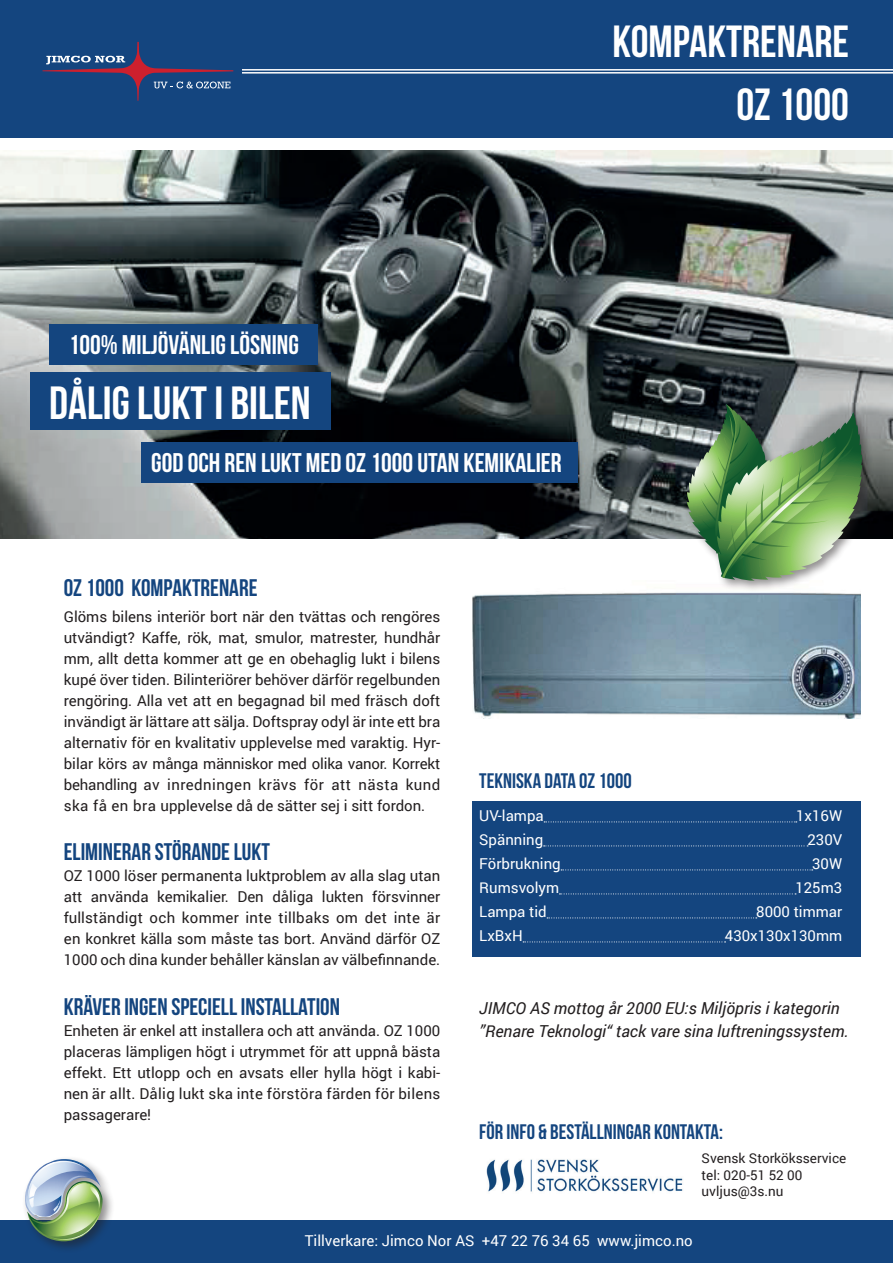
<style>
.page{position:relative;width:893px;height:1263px;background:#fff}
.page>*{position:absolute;margin:0;border:0;box-sizing:border-box;transform-origin:0 0}
.t1{font:46.5px "Bebas Neue";color:#fff}
.t2{font:45px/63px "Bebas Neue";color:#fff;text-align:right}
.t3{font:27px "Bebas Neue";color:#fff}
.t4{font:24px "Bebas Neue";color:#14457f}
.t5{font:21px "Bebas Neue";color:#14457f}
.t6{font:italic 16.5px/22.5px "Roboto";color:#231f20}
.t7{font:15px/21px "Roboto";color:#231f20;text-align:justify}
.t8{font:15px "Roboto";color:#fff}
.t9{font:13.5px/16.2px "Roboto";color:#231f20}
</style>
<div class="page">
<div style="left:473px;top:800px;width:388px;height:156px;background:#14457f"></div>
<div style="left:0;top:1221px;width:893px;height:42px;background:#14457f"></div>
<img style="left:0;top:150px;width:893px;height:388px">
<div style="left:0;top:0;width:893px;height:137px;background:#14457f"></div>
<div style="left:49px;top:324px;width:269px;height:40px;background:#14457f"></div>
<div style="left:30px;top:372px;width:301px;height:57px;background:#14457f"></div>
<div style="left:142px;top:442px;width:436px;height:40px;background:#14457f"></div>
<img style="left:473px;top:592px;width:388px;height:126px">
<svg style="left:544px;top:821px;width:253px;height:1px"></svg>
<svg style="left:544px;top:845px;width:264px;height:1px"></svg>
<svg style="left:561px;top:869px;width:252px;height:1px"></svg>
<svg style="left:559px;top:893px;width:237px;height:1px"></svg>
<svg style="left:547px;top:917px;width:210px;height:1px"></svg>
<svg style="left:523px;top:941px;width:203px;height:1px"></svg>
<svg style="left:42px;top:42px;width:191px;height:59px"></svg>
<hr style="left:242px;top:69px;width:651px;height:2px;background:#fff">
<hr style="left:242px;top:72px;width:651px;height:2px;background:#fff">
<div style="left:683px;top:401px;width:191px;height:192px;background:#231f20;opacity:.5"></div>
<svg style="left:661px;top:404px;width:201px;height:177px;background:#7c9b74"></svg>
<div style="left:21px;top:1155px;width:94px;height:98px;background:#231f20;opacity:.5"></div>
<svg style="left:25px;top:1159px;width:78px;height:83px"></svg>
<img style="left:486px;top:1159px;width:197px;height:33px">
<h2 class="t2" style="left:612px;top:9px;width:238px">KOMPAKTRENARE<br>OZ 1000</h2>
<h3 class="t3" style="left:69px;top:330px;width:232px">100% MILJÖVÄNLIG LÖSNING</h3>
<h1 class="t1" style="left:49px;top:377px;width:263px">DÅLIG LUKT I BILEN</h1>
<h3 class="t3" style="left:151px;top:448px;width:412px">GOD OCH REN LUKT MED OZ 1000 UTAN KEMIKALIER</h3>
<h3 class="t4" style="left:64px;top:575px;width:195px">OZ 1000 KOMPAKTRENARE</h3>
<p class="t7" style="left:64px;top:605px;width:378px">Glöms bilens interiör bort när den tvättas och rengöres utvändigt? Kaffe, rök, mat, smulor, matrester, hundhår mm, allt detta kommer att ge en obehaglig lukt i bilens kupé över tiden. Bilinteriörer behöver därför regelbunden rengöring. Alla vet att en begagnad bil med fräsch doft invändigt är lättare att sälja. Doftspray odyl är inte ett bra alternativ för en kvalitativ upplevelse med varaktig. Hyr&shy;bilar körs av många människor med olika vanor. Korrekt behandling av inredningen krävs för att nästa kund ska få en bra upplevelse då de sätter sej i sitt fordon.</p>
<h3 class="t4" style="left:64px;top:839px;width:208px">ELIMINERAR STÖRANDE LUKT</h3>
<p class="t7" style="left:64px;top:865px;width:378px">OZ 1000 löser permanenta luktproblem av alla slag utan att använda kemikalier. Den dåliga lukten försvinner fullständigt och kommer inte tillbaks om det inte är en konkret källa som måste tas bort. Använd därför OZ 1000 och dina kunder behåller känslan av välbefinnande.</p>
<h3 class="t4" style="left:64px;top:994px;width:278px">KRÄVER INGEN SPECIELL INSTALLATION</h3>
<p class="t7" style="left:64px;top:1020px;width:378px">Enheten är enkel att installera och att använda. OZ 1000 placeras lämpligen högt i utrymmet för att uppnå bästa effekt. Ett utlopp och en avsats eller hylla högt i kabi&shy;nen är allt. Dålig lukt ska inte förstöra färden för bilens passagerare!</p>
<h3 class="t5" style="left:479px;top:769px;width:154px">TEKNISKA DATA OZ 1000</h3>
<p class="t8" style="left:479px;top:805px;width:66px">UV-lampa</p>
<p class="t8" style="left:796px;top:805px;width:48px">1x16W</p>
<p class="t8" style="left:479px;top:829px;width:65px">Spänning</p>
<p class="t8" style="left:807px;top:829px;width:36px">230V</p>
<p class="t8" style="left:479px;top:853px;width:83px">Förbrukning</p>
<p class="t8" style="left:812px;top:853px;width:32px">30W</p>
<p class="t8" style="left:479px;top:877px;width:81px">Rumsvolym</p>
<p class="t8" style="left:795px;top:877px;width:48px">125m3</p>
<p class="t8" style="left:479px;top:901px;width:69px">Lampa tid</p>
<p class="t8" style="left:756px;top:901px;width:88px">8000 timmar</p>
<p class="t8" style="left:479px;top:925px;width:45px">LxBxH</p>
<p class="t8" style="left:725px;top:925px;width:119px">430x130x130mm</p>
<p class="t6" style="left:479px;top:996px;width:371px">JIMCO AS mottog år 2000 EU:s Miljöpris i kategorin ”Renare Teknologi“ tack vare sina luftreningssystem.</p>
<h3 class="t5" style="left:479px;top:1120px;width:245px">FÖR INFO &amp; BESTÄLLNINGAR KONTAKTA:</h3>
<p class="t9" style="left:702px;top:1150px;width:146px">Svensk Storköksservice tel: 020-51 52 00 uvljus@3s.nu</p>
<p class="t8" style="left:305px;top:1230px;width:389px">Tillverkare: Jimco Nor AS +47 22 76 34 65 www.jimco.no</p>
</div>
